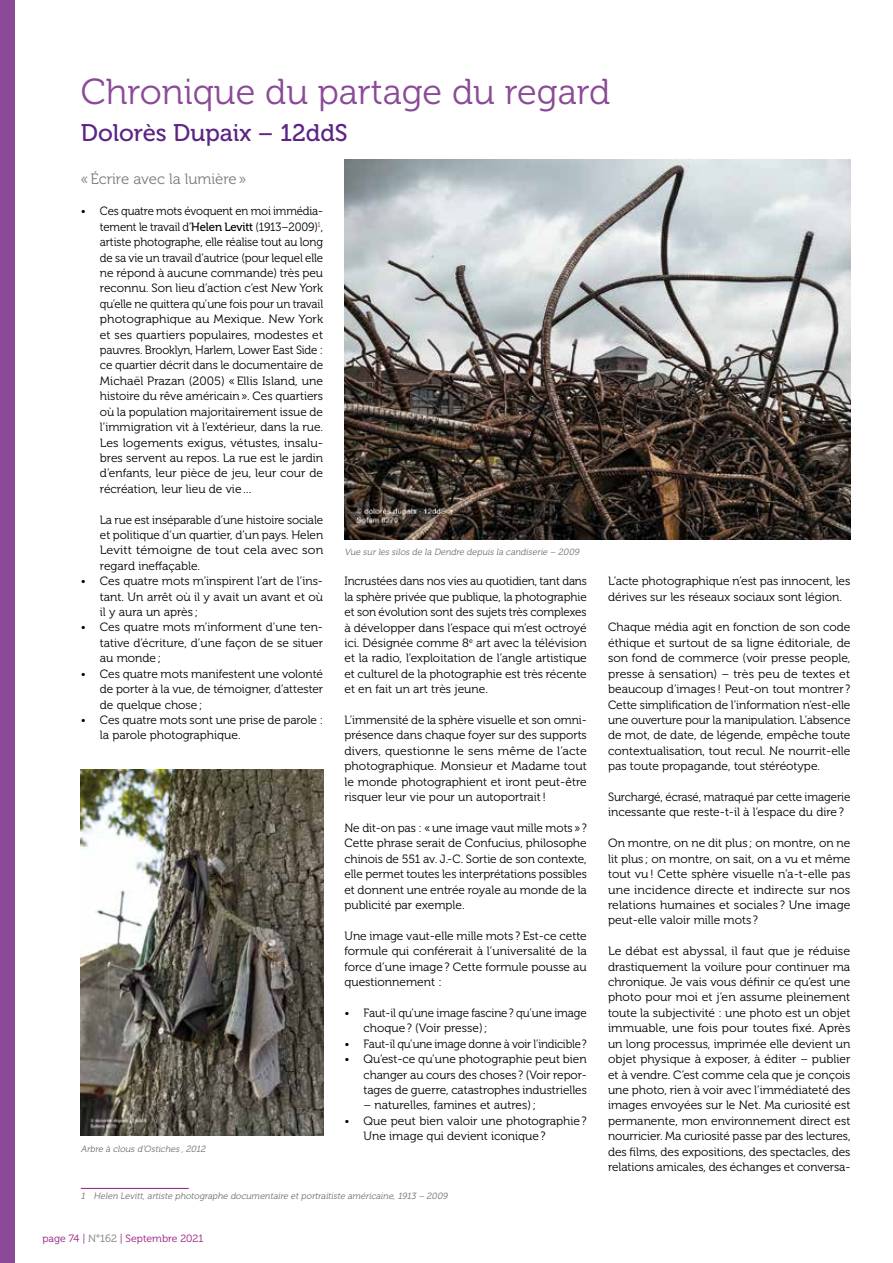
<style>
.page{position:relative;width:893px;height:1263px;background:#fff}
.page>*{position:absolute;margin:0;border:0;box-sizing:border-box;transform-origin:0 0}
.t1{font:36px "Museo 300";color:#8b4a97}
.t2{font:24px "Museo 500";color:#5c2483}
.t3{font:15px "Museo 300";color:#7c7b7b}
.t4{font:12px/15.5px "Museo 300";color:#000;text-align:justify}
.t5{font:12px/15.5px "Museo 300";color:#000;text-align:justify;scale:.95 1}
.t6{font:12px/15.5px "Museo 300";color:#000;text-align:justify;scale:1.04 1}
.t7{font:12px/15.5px "Museo 300";color:#000;text-align:justify;scale:.96 1}
.t8{font:10.5px "Museo 300";color:#951b81}
.t9{font:italic 9px "Museo 300";color:#706f6f}
.s1{font-family:"Museo 100"}
.s2{font-family:"Museo 500"}
.s3{color:#7c7b7b}
</style>
<div class="page">
<div style="left:0;top:0;width:14px;height:1263px;background:#8b4a97"></div>
<hr style="left:81px;top:1188px;width:108px;height:1px;background:#951b81">
<img style="left:344px;top:159px;width:506px;height:380px">
<img style="left:81px;top:770px;width:242px;height:365px">
<h1 class="t1" style="left:81px;top:72px;width:531px">Chronique du partage du regard</h1>
<h2 class="t2" style="left:81px;top:119px;width:268px">Dolorès Dupaix – 12ddS</h2>
<p class="t3" style="left:81px;top:171px;width:167px">«Écrire avec la lumière»</p>
<p class="t5" style="left:100px;top:204px;width:237px;text-indent:-19px"><span class="s1">•</span> Ces quatre mots évoquent en moi immédia&shy;tement le travail d’<span class="s2">Helen Levitt</span> (1913–2009)<sup>1</sup>, artiste photographe, elle réalise tout au long de sa vie un travail d’autrice (pour lequel elle ne répond à aucune commande) très peu reconnu. Son lieu d’action c’est New York qu’elle ne quittera qu’une fois pour un travail photographique au Mexique. New York et ses quartiers populaires, modestes et pauvres. Brooklyn, Harlem, Lower East Side : ce quartier décrit dans le documentaire de Michaël Prazan (2005) «Ellis Island, une histoire du rêve américain». Ces quartiers où la population majoritairement issue de l’immigration vit à l’extérieur, dans la rue.<br>Les logements exigus, vétustes, insalu&shy;bres servent au repos. La rue est le jardin d’enfants, leur pièce de jeu, leur cour de récréation, leur lieu de vie…</p>
<p class="t4" style="left:100px;top:512px;width:225px">La rue est inséparable d’une histoire sociale et politique d’un quartier, d’un pays. Helen Levitt témoigne de tout cela avec son regard ineffaçable.</p>
<p class="t4" style="left:100px;top:574px;width:225px;text-indent:-19px"><span class="s1">•</span> Ces quatre mots m’inspirent l’art de l’ins&shy;tant. Un arrêt où il y avait un avant et où il y aura un après ;</p>
<p class="t4" style="left:100px;top:620px;width:225px;text-indent:-19px"><span class="s1">•</span> Ces quatre mots m’informent d’une ten&shy;tative d’écriture, d’une façon de se situer au monde;</p>
<p class="t4" style="left:100px;top:666px;width:225px;text-indent:-19px"><span class="s1">•</span> Ces quatre mots manifestent une volonté de porter à la vue, de témoigner, d’attester de quelque chose;</p>
<p class="t4" style="left:100px;top:712px;width:225px;text-indent:-19px"><span class="s1">•</span> Ces quatre mots sont une prise de parole : la parole photographique.</p>
<p class="t9" style="left:81px;top:1144px;width:128px">Arbre à clous d’Ostiches ,2012</p>
<p class="t9" style="left:344px;top:547px;width:238px">Vue surles silos de la Dendre depuis la candiserie – 2009</p>
<p class="t7" style="left:344px;top:574px;width:254px">Incrustées dans nos vies au quotidien, tant dans la sphère privée que publique, la photographie et son évolution sont des sujets très complexes à développer dans l’espace qui m’est octroyé ici. Désignée comme 8<sup>e</sup> art avec la télévision et la radio, l’exploitation de l’angle artistique et culturel de la photographie est très récente et en fait un art très jeune.</p>
<p class="t4" style="left:344px;top:712px;width:244px">L’immensité de la sphère visuelle et son omni&shy;présence dans chaque foyer sur des supports divers, questionne le sens même de l’acte photographique. Monsieur et Madame tout le monde photographient et iront peut-être risquer leur vie pour un autoportrait!</p>
<p class="t4" style="left:344px;top:820px;width:244px">Ne dit-on pas : «une image vaut mille mots»?<br>Cette phrase serait de Confucius, philosophe chinois de 551 av. J.-C. Sortie de son contexte, elle permet toutes les interprétations possibles et donnent une entrée royale au monde de la publicité par exemple.</p>
<p class="t4" style="left:344px;top:928px;width:244px">Une image vaut-elle mille mots ? Est-ce cette formule qui conférerait à l’universalité de la force d’une image? Cette formule pousse au questionnement :</p>
<p class="t7" style="left:364px;top:1005px;width:234px;text-indent:-19px"><span class="s1">•</span> Faut-il qu’une image fascine? qu’une image choque? (Voir presse);</p>
<p class="t5" style="left:344px;top:1036px;width:257px"><span class="s1">•</span> Faut-il qu’une image donne à voir l’indicible?</p>
<p class="t4" style="left:364px;top:1051px;width:225px;text-indent:-19px"><span class="s1">•</span> Qu’est-ce qu’une photographie peut bien changer au cours des choses ? (Voir repor&shy;tages de guerre, catastrophes industrielles</p>
<p class="t4" style="left:364px;top:1098px;width:174px">– naturelles, famines et autres);</p>
<p class="t4" style="left:364px;top:1113px;width:225px;text-indent:-19px"><span class="s1">•</span> Que peut bien valoir une photographie?<br>Une image qui devient iconique?</p>
<p class="t9" style="left:81px;top:1191px;width:370px">1 Helen Levitt,artiste photographe documentaire etportraitiste américaine,1913 – 2009</p>
<p class="t8" style="left:43px;top:1232px;width:162px">page 74 | <span class="s3">N°162</span> | Septembre 2021</p>
<p class="t4" style="left:608px;top:574px;width:244px">L’acte photographique n’est pas innocent, les dérives sur les réseaux sociaux sont légion.</p>
<p class="t4" style="left:608px;top:620px;width:244px">Chaque média agit en fonction de son code éthique et surtout de sa ligne éditoriale, de son fond de commerce (voir presse people, presse à sensation) – très peu de textes et beaucoup d’images ! Peut-on tout montrer ?<br>Cette simplification de l’information n’est-elle une ouverture pour la manipulation. L’absence de mot, de date, de légende, empêche toute contextualisation, tout recul. Ne nourrit-elle pas toute propagande, tout stéréotype.</p>
<p class="t4" style="left:608px;top:789px;width:244px">Surchargé, écrasé, matraqué par cette imagerie incessante que reste-t-il à l’espace du dire?</p>
<p class="t4" style="left:608px;top:836px;width:244px">On montre, on ne dit plus ; on montre, on ne lit plus ; on montre, on sait, on a vu et même tout vu! Cette sphère visuelle n’a-t-elle pas une incidence directe et indirecte sur nos relations humaines et sociales ? Une image peut-elle valoir mille mots ?</p>
<p class="t6" style="left:608px;top:943px;width:235px">Le débat est abyssal, il faut que je réduise drastiquement la voilure pour continuer ma chronique. Je vais vous définir ce qu’est une photo pour moi et j’en assume pleinement toute la subjectivité : une photo est un objet immuable, une fois pour toutes fixé. Après un long processus, imprimée elle devient un objet physique à exposer, à éditer – publier et à vendre. C’est comme cela que je conçois une photo, rien à voir avec l’immédiateté des images envoyées sur le Net. Ma curiosité est permanente, mon environnement direct est nourricier. Ma curiosité passe par des lectures, des films, des expositions, des spectacles, des relations amicales, des échanges et conversa-</p>
</div>
